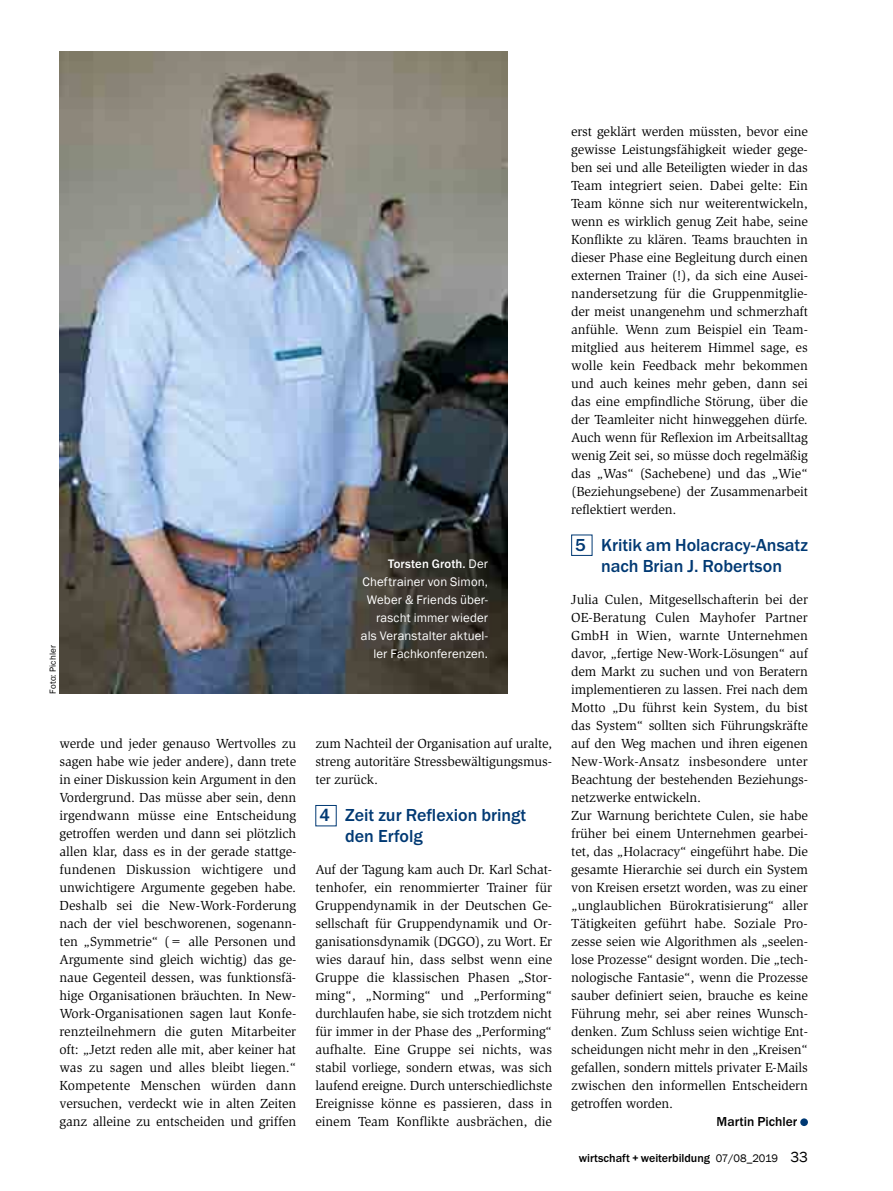
<style>
.page{position:relative;width:893px;height:1191px;background:#fff}
.page>*{position:absolute;margin:0;border:0;box-sizing:border-box;transform-origin:0 0}
.t1{font:500 18px/21px "Franklin Goth EF";color:#003973}
.t2{font:13.5px/18px "Slimbach Std";letter-spacing:-.01em;color:#000;text-align:justify}
.t3{font:500 13.5px "Franklin Goth EF";color:#000}
.t4{font:12.75px/18px "Franklin Gothic";letter-spacing:.01em;color:#fff;text-align:right}
.t5{font:500 12.75px "Franklin Goth EF";letter-spacing:.01em;color:#fff}
.t6{font:500 12px "Franklin Goth EF";color:#000}
.t7{font:9px "Franklin Gothic";letter-spacing:.02em;color:#000}
.s1{font-family:"Franklin Gothic";font-weight:400}
.s2{font-family:"Franklin Gothic";font-weight:400;font-size:11.25px}
.s3{font-family:"Franklin Gothic";font-weight:400;font-size:15px}
</style>
<div class="page">
<div style="left:800px;top:1118px;width:8px;height:8px;background:#003973;border-radius:50%"></div>
<img style="left:60px;top:51px;width:447px;height:643px">
<div style="left:571px;top:534px;width:21px;height:22px;border:1px solid #003973"></div>
<p class="t7" style="left:47px;top:694px;width:50px;rotate:-90deg">Foto: Pichler</p>
<p class="t5" style="left:388px;top:556px;width:101px">Torsten Groth. <span class="s1">Der</span></p>
<p class="t4" style="left:361px;top:573px;width:129px">Cheftrainer von Simon,<br>Weber &amp; Friends über&shy;rascht immer wieder als Veranstalter aktuel&shy;ler Fachkonferenzen.</p>
<p class="t2" style="left:60px;top:734px;width:238px">werde und jeder genauso Wertvolles zu sagen habe wie jeder andere), dann trete in einer Diskussion kein Argument in den Vordergrund. Das müsse aber sein, denn irgendwann müsse eine Entscheidung getroffen werden und dann sei plötzlich allen klar, dass es in der gerade stattge&shy;fundenen Diskussion wichtigere und unwichtigere Argumente gegeben habe.<br>Deshalb sei die New-Work-Forderung nach der viel beschworenen, sogenann&shy;ten „Symmetrie“ (= alle Personen und Argumente sind gleich wichtig) das ge&shy;naue Gegenteil dessen, was funktionsfä&shy;hige Organisationen bräuchten. In New-Work-Organisationen sagen laut Konfe&shy;renzteilnehmern die guten Mitarbeiter oft: „Jetzt reden alle mit, aber keiner hat was zu sagen und alles bleibt liegen.“ Kompetente Menschen würden dann versuchen, verdeckt wie in alten Zeiten ganz alleine zu entscheiden und griffen</p>
<p class="t2" style="left:315px;top:734px;width:238px">zum Nachteil der Organisation auf uralte, streng autoritäre Stressbewältigungsmus&shy;ter zurück.</p>
<h1 class="t1" style="left:345px;top:805px;width:183px;text-indent:-26px">4 Zeit zur Reflexion bringt den Erfolg</h1>
<p class="t2" style="left:315px;top:860px;width:238px">Auf der Tagung kam auch Dr. Karl Schat&shy;tenhofer, ein renommierter Trainer für Gruppendynamik in der Deutschen Ge&shy;sellschaft für Gruppendynamik und Or&shy;ganisationsdynamik (DGGO), zu Wort. Er wies darauf hin, dass selbst wenn eine Gruppe die klassischen Phasen „Stor&shy;ming“, „Norming“ und „Performing“ durchlaufen habe, sie sich trotzdem nicht für immer in der Phase des „Performing“ aufhalte. Eine Gruppe sei nichts, was stabil vorliege, sondern etwas, was sich laufend ereigne. Durch unterschiedlichste Ereignisse könne es passieren, dass in einem Team Konflikte ausbrächen, die</p>
<p class="t2" style="left:571px;top:122px;width:238px">erst geklärt werden müssten, bevor eine gewisse Leistungsfähigkeit wieder gege&shy;ben sei und alle Beteiligten wieder in das Team integriert seien. Dabei gelte: Ein Team könne sich nur weiterentwickeln, wenn es wirklich genug Zeit habe, seine Konflikte zu klären. Teams brauchten in dieser Phase eine Begleitung durch einen externen Trainer (!), da sich eine Ausei&shy;nandersetzung für die Gruppenmitglie&shy;der meist unangenehm und schmerzhaft anfühle. Wenn zum Beispiel ein Team&shy;mitglied aus heiterem Himmel sage, es wolle kein Feedback mehr bekommen und auch keines mehr geben, dann sei das eine empfindliche Störung, über die der Teamleiter nicht hinweggehen dürfe.<br>Auch wenn für Reflexion im Arbeitsalltag wenig Zeit sei, so müsse doch regelmäßig das „Was“ (Sachebene) und das „Wie“ (Beziehungsebene) der Zusammenarbeit reflektiert werden.</p>
<h1 class="t1" style="left:575px;top:535px;width:234px;text-align:center">5 Kritik am Holacracy-Ansatz nach Brian J. Robertson</h1>
<p class="t2" style="left:571px;top:590px;width:238px;text-align:left">Julia Culen, Mitgesellschafterin bei der OE-Beratung Culen Mayhofer Partner GmbH in Wien, warnte Unternehmen davor, „fertige New-Work-Lösungen“ auf dem Markt zu suchen und von Beratern implementieren zu lassen. Frei nach dem Motto „Du führst kein System, du bist das System“ sollten sich Führungskräfte auf den Weg machen und ihren eigenen New-Work-Ansatz insbesondere unter Beachtung der bestehenden Beziehungs&shy;netzwerke entwickeln.<br>Zur Warnung berichtete Culen, sie habe früher bei einem Unternehmen gearbei&shy;tet, das „Holacracy“ eingeführt habe. Die gesamte Hierarchie sei durch ein System von Kreisen ersetzt worden, was zu einer „unglaublichen Bürokratisierung“ aller Tätigkeiten geführt habe. Soziale Pro&shy;zesse seien wie Algorithmen als „seelen&shy;lose Prozesse“ designt worden. Die „tech&shy;nologische Fantasie“, wenn die Prozesse sauber definiert seien, brauche es keine Führung mehr, sei aber reines Wunsch&shy;denken. Zum Schluss seien wichtige Ent&shy;scheidungen nicht mehr in den „Kreisen“ gefallen, sondern mittels privater E-Mails zwischen den informellen Entscheidern getroffen worden.</p>
<p class="t3" style="left:717px;top:1113px;width:82px">Martin Pichler</p>
<p class="t6" style="left:579px;top:1151px;width:231px">wirtschaft + weiterbildung <span class="s2">07/08_2019</span> <span class="s3">33</span></p>
</div>
